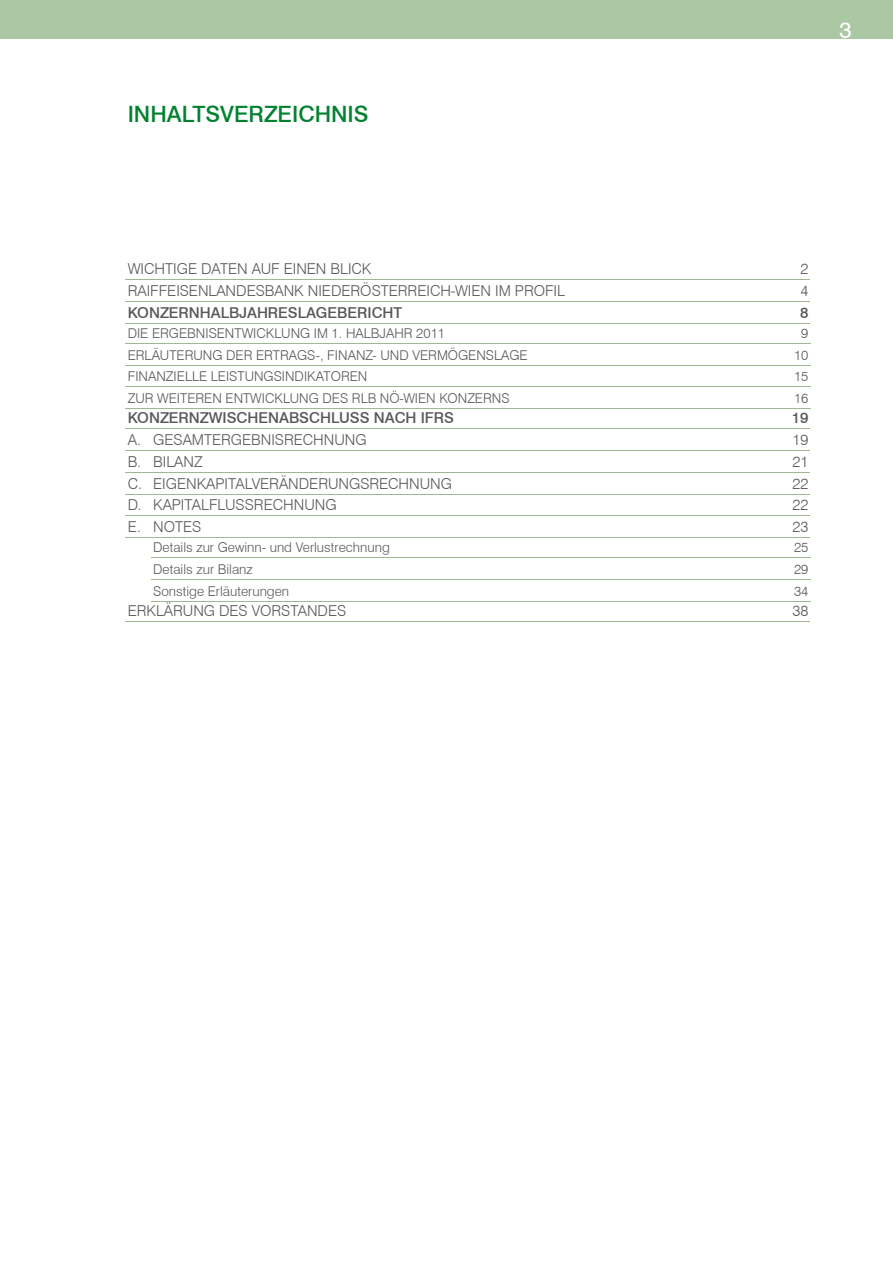
<style>
.page{position:relative;width:893px;height:1263px;background:#fff}
.page>*{position:absolute;margin:0;border:0;box-sizing:border-box;transform-origin:0 0}
.t1{font:22.5px "Swis 721 Md BT";color:#008231}
.t2{font:22.5px "Swis 721 BT";color:#fff}
.t3{font:15px "Swis 721 Lt BT";color:#58585a}
.t4{font:15px "Swis 721 Md BT";color:#58585a}
.t5{font:13.5px "Swis 721 Lt BT";color:#58585a}
</style>
<div class="page">
<div style="left:0;top:0;width:892px;height:38px;background:#abc8a4"></div>
<hr style="left:125px;top:279px;width:684px;height:1px;background:#9fb893">
<hr style="left:125px;top:301px;width:684px;height:1px;background:#9fb893">
<hr style="left:125px;top:323px;width:684px;height:1px;background:#9fb893">
<hr style="left:125px;top:343px;width:685px;height:1px;background:#9fb893">
<hr style="left:125px;top:365px;width:685px;height:1px;background:#9fb893">
<hr style="left:125px;top:387px;width:685px;height:1px;background:#9fb893">
<hr style="left:125px;top:408px;width:685px;height:1px;background:#9fb893">
<hr style="left:125px;top:429px;width:684px;height:1px;background:#9fb893">
<hr style="left:125px;top:450px;width:684px;height:1px;background:#9fb893">
<hr style="left:125px;top:472px;width:684px;height:1px;background:#9fb893">
<hr style="left:125px;top:494px;width:684px;height:1px;background:#9fb893">
<hr style="left:125px;top:516px;width:684px;height:1px;background:#9fb893">
<hr style="left:125px;top:537px;width:684px;height:1px;background:#9fb893">
<hr style="left:151px;top:558px;width:659px;height:1px;background:#9fb893">
<hr style="left:151px;top:579px;width:659px;height:1px;background:#9fb893">
<hr style="left:151px;top:601px;width:659px;height:1px;background:#9fb893">
<hr style="left:125px;top:621px;width:684px;height:1px;background:#9fb893">
<p class="t1" style="left:128px;top:100px;width:242px">INHALTSVERZEICHNIS</p>
<p class="t2" style="left:839px;top:17px;width:14px">3</p>
<p class="t3" style="left:128px;top:260px;width:245px">WICHTIGE DATEN AUF EINEN BLICK</p>
<p class="t3" style="left:800px;top:260px;width:9px">2</p>
<p class="t3" style="left:128px;top:281px;width:439px">RAIFFEISENLANDESBANK NIEDERÖSTERREICH-WIEN IM PROFIL</p>
<p class="t3" style="left:800px;top:281px;width:9px">4</p>
<p class="t4" style="left:128px;top:303px;width:276px">KONZERNHALBJAHRESLAGEBERICHT</p>
<p class="t4" style="left:800px;top:303px;width:10px">8</p>
<p class="t5" style="left:128px;top:325px;width:319px">DIE ERGEBNISENTWICKLUNG IM 1. HALBJAHR 2011</p>
<p class="t5" style="left:801px;top:325px;width:9px">9</p>
<p class="t5" style="left:128px;top:347px;width:401px">ERLÄUTERUNG DER ERTRAGS-, FINANZ- UND VERMÖGENSLAGE</p>
<p class="t5" style="left:794px;top:347px;width:16px">10</p>
<p class="t5" style="left:128px;top:368px;width:241px">FINANZIELLE LEISTUNGSINDIKATOREN</p>
<p class="t5" style="left:794px;top:368px;width:16px">15</p>
<p class="t5" style="left:128px;top:390px;width:383px">ZUR WEITEREN ENTWICKLUNG DES RLB NÖ-WIEN KONZERNS</p>
<p class="t5" style="left:794px;top:390px;width:16px">16</p>
<p class="t4" style="left:128px;top:409px;width:328px">KONZERNZWISCHENABSCHLUSS NACH IFRS</p>
<p class="t4" style="left:791px;top:409px;width:18px">19</p>
<p class="t3" style="left:128px;top:431px;width:240px">A. GESAMTERGEBNISRECHNUNG</p>
<p class="t3" style="left:792px;top:431px;width:17px">19</p>
<p class="t3" style="left:128px;top:452px;width:76px">B. BILANZ</p>
<p class="t3" style="left:792px;top:452px;width:18px">21</p>
<p class="t3" style="left:128px;top:474px;width:326px">C. EIGENKAPITALVERÄNDERUNGSRECHNUNG</p>
<p class="t3" style="left:792px;top:474px;width:17px">22</p>
<p class="t3" style="left:128px;top:496px;width:210px">D. KAPITALFLUSSRECHNUNG</p>
<p class="t3" style="left:792px;top:496px;width:18px">22</p>
<p class="t3" style="left:128px;top:518px;width:75px">E. NOTES</p>
<p class="t3" style="left:792px;top:518px;width:18px">23</p>
<p class="t5" style="left:153px;top:539px;width:238px">Details zur Gewinn- und Verlustrechnung</p>
<p class="t5" style="left:794px;top:539px;width:16px">25</p>
<p class="t5" style="left:153px;top:561px;width:101px">Details zur Bilanz</p>
<p class="t5" style="left:794px;top:561px;width:16px">29</p>
<p class="t5" style="left:153px;top:583px;width:137px">Sonstige Erläuterungen</p>
<p class="t5" style="left:794px;top:583px;width:16px">34</p>
<p class="t3" style="left:128px;top:602px;width:220px">ERKLÄRUNG DES VORSTANDES</p>
<p class="t3" style="left:792px;top:602px;width:17px">38</p>
</div>
